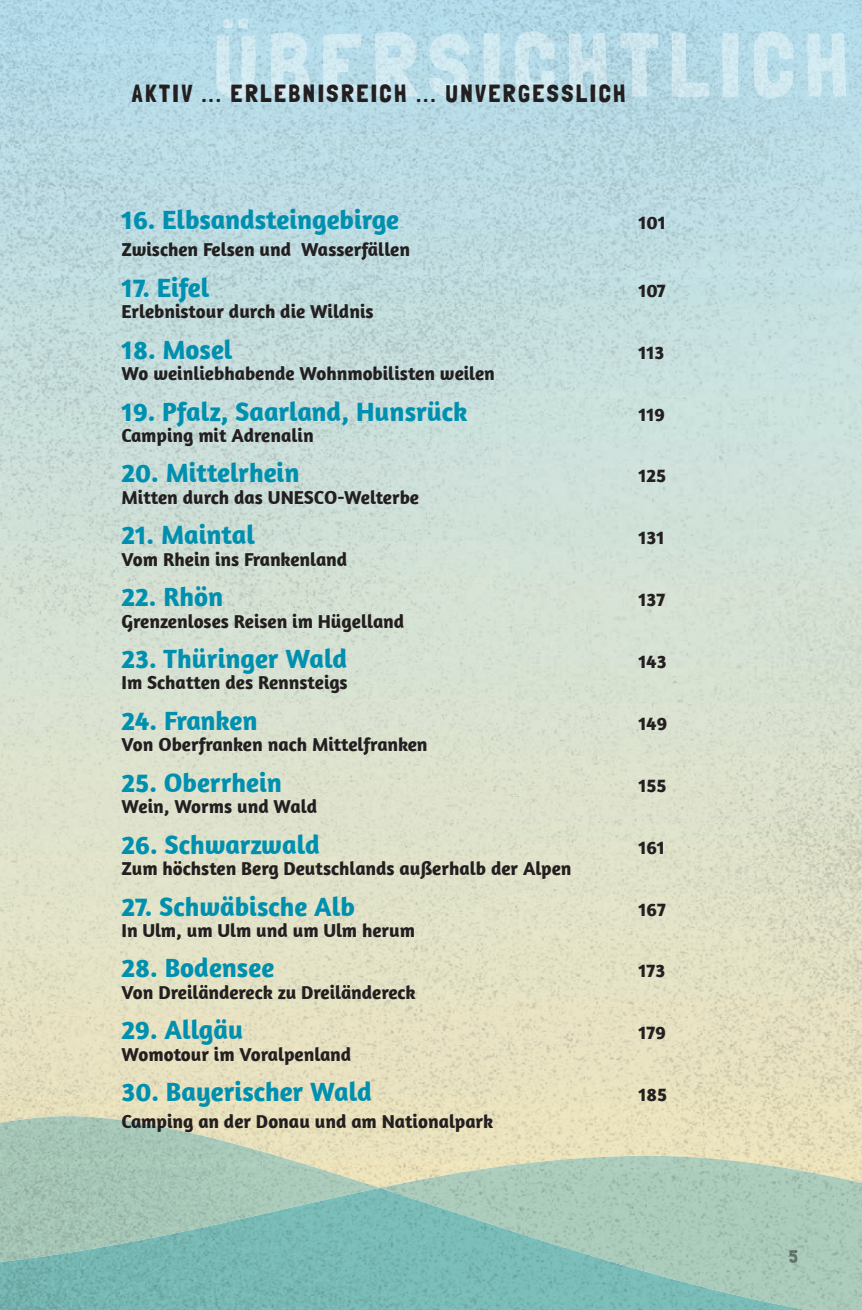
<style>
.page{position:relative;width:862px;height:1310px;background:#fff}
.page>*{position:absolute;margin:0;border:0;box-sizing:border-box;transform-origin:0 0}
.t1{font:700 27px "Amaranth";color:#0090af}
.t2{font:700 27px "Amaranth";letter-spacing:-.02em;color:#0090af}
.t3{font:24.75px "Londrina Solid";letter-spacing:.1em;color:#231f20}
.t4{font:700 19.12px "Amaranth";color:#231f20}
</style>
<div class="page">
<img style="left:0;top:0;width:862px;height:1310px">
<img style="left:380px;top:1156px;width:482px;height:154px">
<svg style="left:789px;top:1250px;width:8px;height:13px"></svg>
<img style="left:0;top:1116px;width:380px;height:149px">
<img style="left:216px;top:19px;width:630px;height:79px">
<p class="t3" style="left:132px;top:79px;width:495px">AKTIV ... ERLEBNISREICH ... UNVERGESSLICH</p>
<h1 class="t1" style="left:122px;top:203px;width:279px">16. Elbsandsteingebirge</h1>
<p class="t4" style="left:638px;top:211px;width:29px">101</p>
<p class="t4" style="left:122px;top:238px;width:290px">Zwischen Felsen und Wasserfällen</p>
<h1 class="t1" style="left:122px;top:270px;width:89px">17. Eifel</h1>
<p class="t4" style="left:638px;top:278px;width:29px">107</p>
<p class="t4" style="left:122px;top:299px;width:253px">Erlebnistour durch die Wildnis</p>
<h1 class="t1" style="left:122px;top:332px;width:112px">18. Mosel</h1>
<p class="t4" style="left:638px;top:340px;width:27px">113</p>
<p class="t4" style="left:122px;top:361px;width:375px">Wo weinliebhabende Wohnmobilisten weilen</p>
<h1 class="t1" style="left:122px;top:394px;width:347px">19. Pfalz, Saarland, Hunsrück</h1>
<p class="t4" style="left:638px;top:402px;width:28px">119</p>
<p class="t4" style="left:122px;top:423px;width:194px">Camping mit Adrenalin</p>
<h1 class="t1" style="left:122px;top:456px;width:179px">20. Mittelrhein</h1>
<p class="t4" style="left:638px;top:464px;width:29px">125</p>
<p class="t4" style="left:122px;top:485px;width:299px">Mitten durch das UNESCO-Welterbe</p>
<h1 class="t1" style="left:122px;top:518px;width:135px">21. Maintal</h1>
<p class="t4" style="left:638px;top:526px;width:27px">131</p>
<p class="t4" style="left:122px;top:547px;width:227px">Vom Rhein ins Frankenland</p>
<h1 class="t1" style="left:122px;top:580px;width:103px">22. Rhön</h1>
<p class="t4" style="left:638px;top:587px;width:28px">137</p>
<p class="t4" style="left:122px;top:609px;width:284px">Grenzenloses Reisen im Hügelland</p>
<h1 class="t1" style="left:122px;top:642px;width:227px">23. Thüringer Wald</h1>
<p class="t4" style="left:638px;top:649px;width:29px">143</p>
<p class="t4" style="left:122px;top:671px;width:227px">Im Schatten des Rennsteigs</p>
<h1 class="t2" style="left:122px;top:704px;width:137px">24. Franken</h1>
<p class="t4" style="left:638px;top:711px;width:30px">149</p>
<p class="t4" style="left:122px;top:733px;width:307px">Von Oberfranken nach Mittelfranken</p>
<h1 class="t1" style="left:122px;top:765px;width:162px">25. Oberrhein</h1>
<p class="t4" style="left:638px;top:773px;width:30px">155</p>
<p class="t4" style="left:122px;top:794px;width:197px">Wein, Worms und Wald</p>
<h1 class="t1" style="left:122px;top:827px;width:200px">26. Schwarzwald</h1>
<p class="t4" style="left:638px;top:835px;width:28px">161</p>
<p class="t4" style="left:122px;top:856px;width:451px">Zum höchsten Berg Deutschlands außerhalb der Alpen</p>
<h1 class="t1" style="left:122px;top:889px;width:235px">27. Schwäbische Alb</h1>
<p class="t4" style="left:638px;top:897px;width:29px">167</p>
<p class="t4" style="left:122px;top:918px;width:295px">In Ulm, um Ulm und um Ulm herum</p>
<h1 class="t1" style="left:122px;top:951px;width:154px">28. Bodensee</h1>
<p class="t4" style="left:638px;top:959px;width:28px">173</p>
<p class="t4" style="left:122px;top:980px;width:296px">Von Dreiländereck zu Dreiländereck</p>
<h1 class="t1" style="left:122px;top:1013px;width:123px">29. Allgäu</h1>
<p class="t4" style="left:638px;top:1021px;width:29px">179</p>
<p class="t4" style="left:122px;top:1042px;width:231px">Womotour im Voralpenland</p>
<h1 class="t1" style="left:122px;top:1075px;width:252px">30. Bayerischer Wald</h1>
<p class="t4" style="left:638px;top:1082px;width:30px">185</p>
<p class="t4" style="left:122px;top:1109px;width:373px">Camping an der Donau und am Nationalpark</p>
</div>
